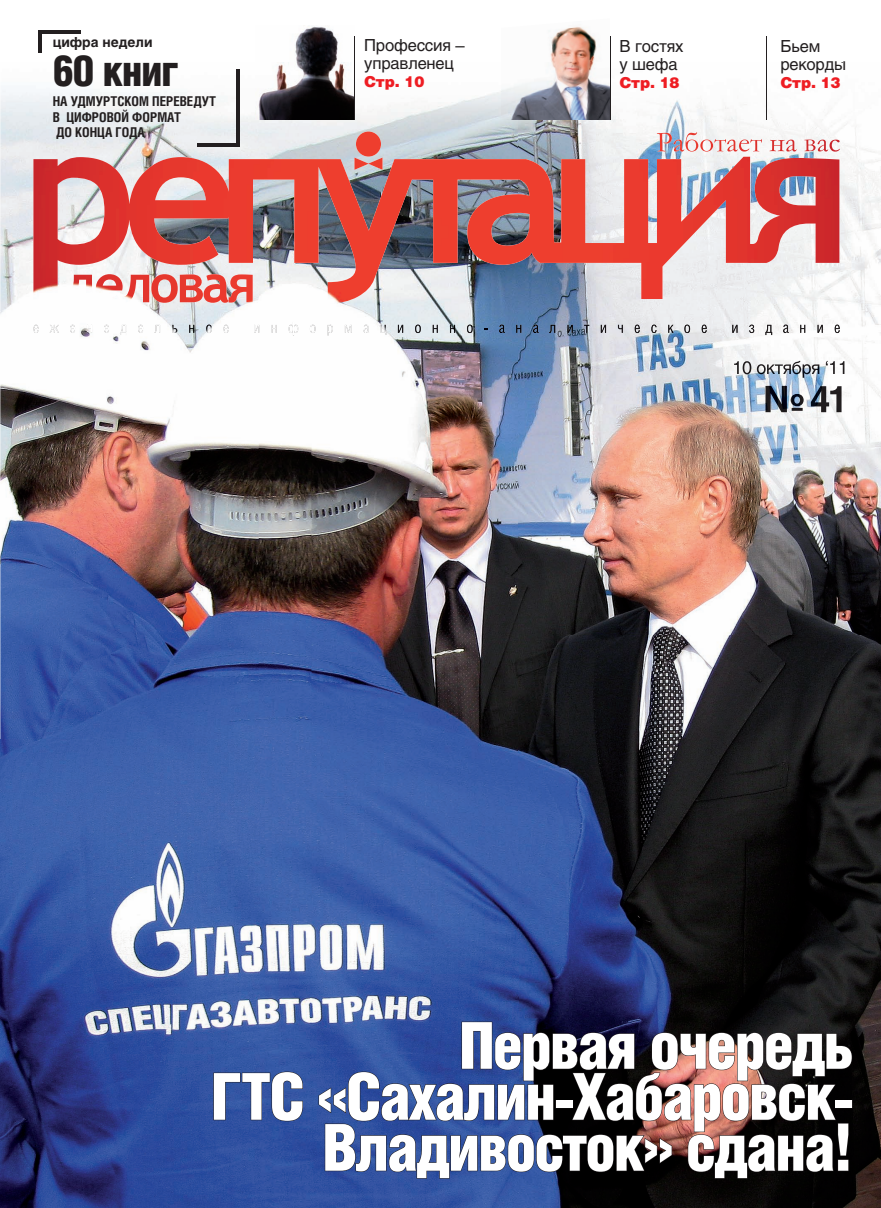
<style>
.page{position:relative;width:881px;height:1208px;background:#fff}
.page>*{position:absolute;margin:0;border:0;box-sizing:border-box;transform-origin:0 0}
.t1{font:900 64.95px/51px "Helios Cond";letter-spacing:-.04em;color:#fff;text-align:right}
.t2{font:900 42.9px "Helios Cond";letter-spacing:-.035em;color:#231f20}
.t3{font:16.5px/18px "Helios";letter-spacing:-.01em;color:#231f20}
.t4{font:900 15px "Helios";letter-spacing:-.01em;color:#ee1d23}
.t5{font:700 13.8px "Helios";color:#231f20}
.t6{font:700 13.5px/15.8px "Helios Cond";color:#231f20}
</style>
<div class="page">
<img style="left:0;top:69px;width:258px;height:1139px">
<img style="left:311px;top:63px;width:207px;height:1145px">
<img style="left:570px;top:63px;width:310px;height:1145px">
<img style="left:258px;top:120px;width:53px;height:1088px">
<img style="left:518px;top:119px;width:52px;height:1089px">
<img style="left:356px;top:132px;width:405px;height:25px">
<svg style="left:33px;top:324px;width:6px;height:9px"></svg>
<svg style="left:49px;top:325px;width:10px;height:8px"></svg>
<svg style="left:70px;top:324px;width:5px;height:9px"></svg>
<svg style="left:87px;top:325px;width:5px;height:8px"></svg>
<svg style="left:104px;top:324px;width:5px;height:9px"></svg>
<svg style="left:120px;top:325px;width:7px;height:10px"></svg>
<svg style="left:138px;top:324px;width:5px;height:9px"></svg>
<svg style="left:154px;top:325px;width:6px;height:8px"></svg>
<svg style="left:172px;top:325px;width:5px;height:8px"></svg>
<svg style="left:189px;top:325px;width:5px;height:8px"></svg>
<svg style="left:206px;top:324px;width:6px;height:9px"></svg>
<svg style="left:223px;top:324px;width:5px;height:9px"></svg>
<svg style="left:254px;top:325px;width:5px;height:8px"></svg>
<svg style="left:271px;top:325px;width:5px;height:8px"></svg>
<img style="left:288px;top:322px;width:10px;height:14px">
<svg style="left:310px;top:324px;width:5px;height:9px"></svg>
<svg style="left:327px;top:324px;width:6px;height:12px"></svg>
<svg style="left:344px;top:325px;width:8px;height:8px"></svg>
<svg style="left:363px;top:324px;width:6px;height:9px"></svg>
<svg style="left:380px;top:325px;width:6px;height:10px"></svg>
<svg style="left:397px;top:325px;width:6px;height:8px"></svg>
<svg style="left:415px;top:324px;width:5px;height:9px"></svg>
<svg style="left:432px;top:325px;width:5px;height:8px"></svg>
<svg style="left:450px;top:325px;width:5px;height:8px"></svg>
<svg style="left:467px;top:324px;width:5px;height:9px"></svg>
<svg style="left:499px;top:324px;width:5px;height:9px"></svg>
<svg style="left:516px;top:325px;width:5px;height:8px"></svg>
<svg style="left:533px;top:324px;width:5px;height:9px"></svg>
<img style="left:639px;top:325px;width:143px;height:7px">
<svg style="left:549px;top:325px;width:6px;height:8px"></svg>
<svg style="left:567px;top:325px;width:5px;height:8px"></svg>
<svg style="left:584px;top:325px;width:5px;height:8px"></svg>
<svg style="left:600px;top:325px;width:6px;height:8px"></svg>
<svg style="left:617px;top:325px;width:5px;height:8px"></svg>
<svg style="left:634px;top:324px;width:5px;height:9px"></svg>
<svg style="left:651px;top:324px;width:5px;height:9px"></svg>
<svg style="left:668px;top:325px;width:5px;height:8px"></svg>
<svg style="left:684px;top:324px;width:5px;height:9px"></svg>
<svg style="left:701px;top:324px;width:5px;height:9px"></svg>
<svg style="left:732px;top:325px;width:5px;height:8px"></svg>
<svg style="left:748px;top:324px;width:6px;height:9px"></svg>
<svg style="left:765px;top:325px;width:6px;height:10px"></svg>
<svg style="left:782px;top:324px;width:6px;height:9px"></svg>
<svg style="left:799px;top:325px;width:6px;height:8px"></svg>
<svg style="left:817px;top:325px;width:5px;height:8px"></svg>
<svg style="left:834px;top:324px;width:5px;height:9px"></svg>
<img style="left:765px;top:386px;width:76px;height:26px">
<img style="left:733px;top:361px;width:111px;height:17px">
<hr style="left:236px;top:69px;width:3px;height:77px;background:#231f20">
<hr style="left:196px;top:143px;width:43px;height:3px;background:#231f20">
<hr style="left:38px;top:30px;width:3px;height:22px;background:#231f20">
<hr style="left:38px;top:30px;width:43px;height:3px;background:#231f20">
<img style="left:255px;top:26px;width:98px;height:94px">
<hr style="left:353px;top:36px;width:1px;height:84px;background:#231f20">
<img style="left:501px;top:26px;width:108px;height:93px">
<hr style="left:610px;top:36px;width:1px;height:84px;background:#231f20">
<hr style="left:765px;top:36px;width:1px;height:84px;background:#231f20">
<svg style="left:213px;top:1071px;width:90px;height:50px;background:#304e94"></svg>
<svg style="left:318px;top:1021px;width:534px;height:157px;background:#2e314f"></svg>
<p class="t5" style="left:53px;top:34px;width:101px">цифра недели</p>
<p class="t3" style="left:619px;top:37px;width:65px">В гостях у шефа</p>
<p class="t4" style="left:619px;top:73px;width:62px">Стр. 18</p>
<p class="t3" style="left:364px;top:36px;width:102px">Профессия – управленец</p>
<p class="t4" style="left:364px;top:73px;width:62px">Стр. 10</p>
<p class="t2" style="left:53px;top:46px;width:127px">60 книг</p>
<p class="t6" style="left:53px;top:93px;width:165px">НА УДМУРТСКОМ ПЕРЕВЕДУТ<br>В ЦИФРОВОЙ ФОРМАТ<br>ДО КОНЦА ГОДА</p>
<p class="t3" style="left:780px;top:37px;width:67px">Бьем рекорды</p>
<p class="t4" style="left:780px;top:73px;width:62px">Стр. 13</p>
<p class="t1" style="left:210px;top:1019px;width:645px">Первая очередь<br>ГТС «Сахалин-Хабаровск-<br>Владивосток» сдана!</p>
</div>
